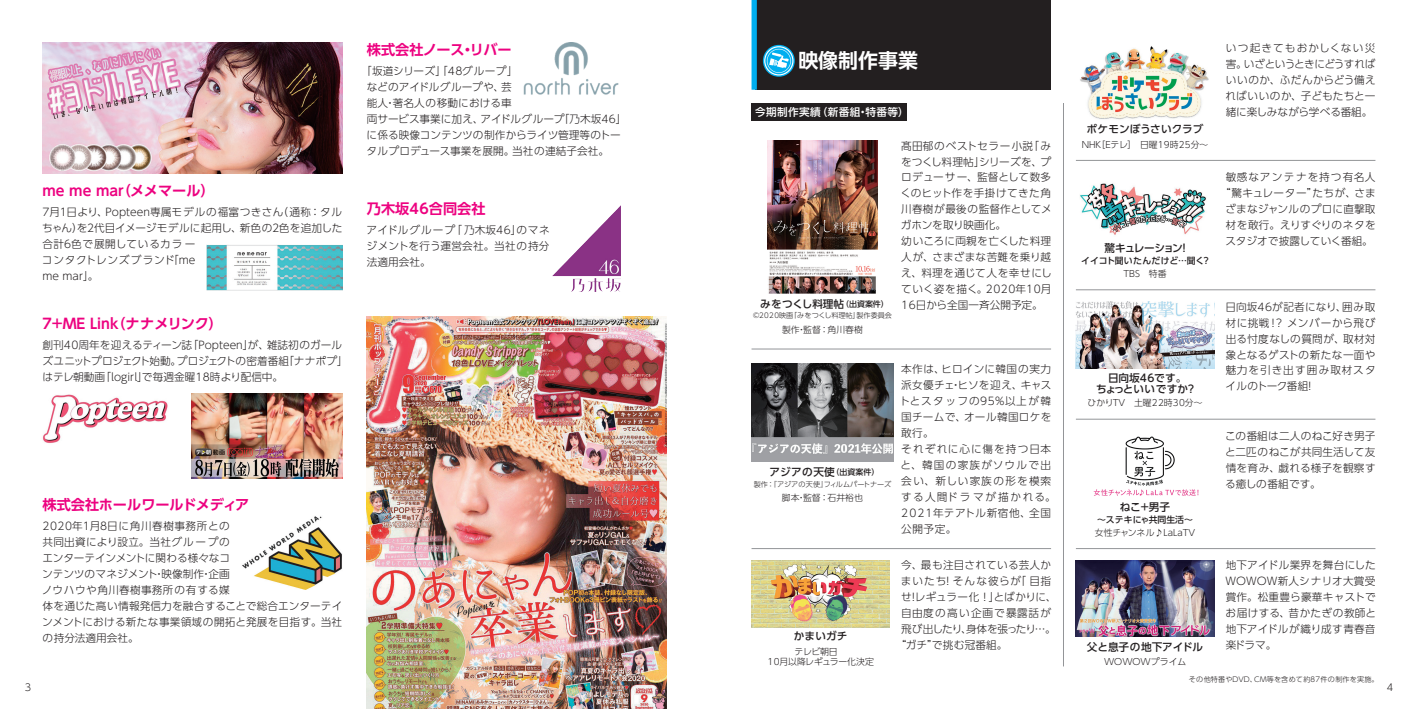
<style>
.page{position:relative;width:1418px;height:709px;background:#fff}
.page>*{position:absolute;margin:0;border:0;box-sizing:border-box;transform-origin:0 0}
.ページタイトル{font:700 19.88px "UD Shin Go Pro De";color:#fff}
.見出し{font:700 14.12px "UD Shin Go Pro De";color:#ed0280}
.本文11Q{font:300 10.62px/16px "UD Shin Go Pro";letter-spacing:.015em;color:#231f20;text-align:justify}
.本文11Q-2{font:500 10.62px "UD Shin Go Pro";color:#231f20}
.本文11Q-3{font:300 10.62px/16px "UD Shin Go Pro";letter-spacing:.095em;color:#231f20}
.本文11Q-4{font:300 10.62px "UD Shin Go Pro";letter-spacing:-.02em;color:#231f20}
.本文11Q-5{font:300 10.62px "UD Shin Go Pro";letter-spacing:-.07em;color:#231f20}
.見出し-2{font:500 10.62px "UD Shin Go Pro";letter-spacing:.03em;color:#fff}
.本文11Q-6{font:300 10.62px "UD Shin Go Pro";letter-spacing:.09em;color:#231f20}
.本文11Q-7{font:300 10.62px "UD Shin Go Pro";letter-spacing:.055em;color:#231f20}
.本文11Q-8{font:300 10.62px "UD Shin Go Pro";letter-spacing:.11em;color:#231f20}
.本文11Q-9{font:500 10.62px "UD Shin Go Pro";letter-spacing:-.09em;color:#231f20}
.t1{font:300 9.75px "UD Shin Go Pro";color:#231f20}
.本文11Q-10{font:300 8.88px "UD Shin Go Pro";color:#231f20}
.本文11Q-11{font:500 8.88px "UD Shin Go Pro";color:#231f20}
.本文11Q-12{font:300 7.12px "UD Shin Go Pro";letter-spacing:.01em;color:#231f20}
.本文11Q-13{font:300 7.12px "UD Shin Go Pro";letter-spacing:.03em;color:#231f20}
.s1{font-size:8px}
</style>
<div class="page">
<div style="left:755px;top:0;width:296px;height:90px;background:#231f20"></div>
<svg style="left:763px;top:45px;width:31px;height:32px"></svg>
<svg style="left:764px;top:46px;width:29px;height:29px"></svg>
<div style="left:751px;top:0;width:5px;height:90px;background:#00aeef"></div>
<img style="left:751px;top:560px;width:138px;height:67px">
<hr style="left:1075px;top:160px;width:300px;height:1px;background:#939598">
<hr style="left:1075px;top:289px;width:300px;height:1px;background:#939598">
<hr style="left:1075px;top:419px;width:300px;height:1px;background:#939598">
<hr style="left:1075px;top:548px;width:300px;height:1px;background:#939598">
<hr style="left:751px;top:548px;width:300px;height:1px;background:#939598">
<hr style="left:751px;top:349px;width:300px;height:1px;background:#939598">
<div style="left:751px;top:103px;width:156px;height:18px;background:#231f20"></div>
<img style="left:1075px;top:560px;width:139px;height:76px">
<img style="left:1080px;top:183px;width:126px;height:52px">
<img style="left:1075px;top:301px;width:139px;height:67px">
<img style="left:1080px;top:46px;width:129px;height:74px">
<img style="left:767px;top:140px;width:110px;height:153px">
<img style="left:42px;top:43px;width:300px;height:131px">
<img style="left:523px;top:43px;width:96px;height:52px">
<img style="left:552px;top:206px;width:68px;height:85px">
<img style="left:367px;top:316px;width:299px;height:393px">
<img style="left:206px;top:245px;width:136px;height:45px">
<img style="left:192px;top:393px;width:150px;height:85px">
<img style="left:751px;top:364px;width:142px;height:97px">
<img style="left:1093px;top:436px;width:106px;height:60px">
<hr style="left:1063px;top:103px;width:1px;height:563px;background:#939598">
<img style="left:242px;top:516px;width:100px;height:73px">
<img style="left:43px;top:394px;width:125px;height:49px">
<p class="見出し" style="left:42px;top:180px;width:174px">me me mar（メメマール）</p>
<p class="本文11Q" style="left:42px;top:204px;width:302px;text-align:left">7月1日より、Popteen専属モデルの福富つきさん（通称：タルちゃん）を2代目イメージモデルに起用し、新色の２色を追加した合計6色で展開しているカラー<br>コンタクトレンズブランド「me<br>me mar」。</p>
<p class="見出し" style="left:43px;top:312px;width:182px">7＋ME Link（ナナメリンク）</p>
<p class="本文11Q" style="left:42px;top:336px;width:307px;text-align:left">創刊40周年を迎えるティーン誌「Popteen」が、雑誌初のガールズユニットプロジェクト始動。プロジェクトの密着番組「ナナポプ」はテレ朝動画「logirl」で毎週金曜18時より配信中。</p>
<p class="見出し" style="left:367px;top:38px;width:146px">株式会社ノース・リバー</p>
<p class="本文11Q" style="left:366px;top:62px;width:261px;text-align:left;text-indent:-5px">「坂道シリーズ」「48グループ」<br>などのアイドルグループや、芸<br>能人・著名人の移動における車<br>両サービス事業に加え、アイドルグループ「乃木坂46」に係る映像コンテンツの制作からライツ管理等のトータルプロデュース事業を展開。当社の連結子会社。</p>
<p class="見出し" style="left:367px;top:197px;width:120px">乃木坂46合同会社</p>
<p class="本文11Q" style="left:366px;top:222px;width:185px">アイドルグループ「乃木坂46」のマネジメントを行う運営会社。当社の持分法適用会社。</p>
<p class="見出し" style="left:43px;top:493px;width:208px">株式会社ホールワールドメディア</p>
<p class="本文11Q" style="left:42px;top:517px;width:302px;text-align:left">2020年1月8日に角川春樹事務所との<br>共同出資により設立。当社グループの<br>エンターテインメントに関わる様々なコ<br>ンテンツのマネジメント・映像制作・企画<br>ノウハウや角川春樹事務所の有する媒<br>体を通じた高い情報発信力を融合することで総合エンターテインメントにおける新たな事業領域の開拓と発展を目指す。当社の持分法適用会社。</p>
<p class="ページタイトル" style="left:798px;top:45px;width:121px">映像制作事業</p>
<p class="見出し-2" style="left:755px;top:103px;width:155px">今期制作実績（新番組・特番等）</p>
<p class="本文11Q-2" style="left:1086px;top:121px;width:119px">ポケモンぼうさいクラブ</p>
<p class="本文11Q-7" style="left:901px;top:137px;width:151px">髙田郁のベストセラー小説「み</p>
<p class="本文11Q-10" style="left:1081px;top:137px;width:128px">NHK［Eテレ］　日曜19時25分～</p>
<p class="本文11Q" style="left:900px;top:153px;width:153px">をつくし料理帖」シリーズを、プロデューサー、監督として数多くのヒット作を手掛けてきた角川春樹が最後の監督作としてメガホンを取り映画化。</p>
<p class="本文11Q" style="left:901px;top:233px;width:152px">幼いころに両親を亡くした料理人が、さまざまな苦難を乗り越え、料理を通じて人を幸せにしていく姿を描く。2020年10月</p>
<p class="本文11Q-9" style="left:1104px;top:239px;width:86px">驚キュレーション！</p>
<p class="本文11Q-11" style="left:1081px;top:253px;width:131px">イイコト聞いたんだけど…聞く？</p>
<p class="本文11Q-10" style="left:1123px;top:267px;width:45px">TBS　特番</p>
<p class="本文11Q-2" style="left:760px;top:295px;width:130px">みをつくし料理帖<span class="s1">（出資案件）</span></p>
<p class="本文11Q" style="left:901px;top:297px;width:143px">16日から全国一斉公開予定。</p>
<p class="本文11Q-12" style="left:753px;top:310px;width:140px">©2020映画「みをつくし料理帖」製作委員会</p>
<p class="本文11Q-10" style="left:782px;top:323px;width:82px">製作・監督：角川春樹</p>
<p class="本文11Q-2" style="left:769px;top:463px;width:111px">アジアの天使<span class="s1">（出資案件）</span></p>
<p class="本文11Q-12" style="left:753px;top:478px;width:139px">製作：『アジアの天使』フィルムパートナーズ</p>
<p class="本文11Q-10" style="left:782px;top:490px;width:82px">脚本・監督：石井裕也</p>
<p class="本文11Q" style="left:899px;top:360px;width:154px">本作は、ヒロインに韓国の実力派女優チェ・ヒソを迎え、キャストとスタッフの95%以上が韓国チームで、オール韓国ロケを敢行。</p>
<p class="本文11Q-3" style="left:900px;top:440px;width:157px">それぞれに心に傷を持つ日本と、韓国の家族がソウルで出会い、新しい家族の形を模索する人間ドラマが描かれる。<br>2021年テアトル新宿他、全国公開予定。</p>
<p class="本文11Q-2" style="left:1108px;top:369px;width:80px">日向坂46です。</p>
<p class="本文11Q-2" style="left:1096px;top:380px;width:102px">ちょっといいですか？</p>
<p class="本文11Q-10" style="left:1087px;top:395px;width:117px">ひかりTV　土曜22時30分～</p>
<p class="本文11Q-2" style="left:1119px;top:498px;width:52px">ねこ＋男子</p>
<p class="本文11Q-11" style="left:1097px;top:512px;width:97px">～ステキにゃ共同生活～</p>
<p class="本文11Q-10" style="left:1094px;top:525px;width:102px">女性チャンネル♪LaLaTV</p>
<p class="本文11Q" style="left:1225px;top:39px;width:152px">いつ起きてもおかしくない災害。いざというときにどうすればいいのか、ふだんからどう備えればいいのか、子どもたちと一緒に楽しみながら学べる番組。</p>
<p class="本文11Q" style="left:1219px;top:169px;width:157px;text-align:center">敏感なアンテナを持つ有名人“驚キュレーター”たちが、さまざまなジャンルのプロに直撃取材を敢行。えりすぐりのネタをスタジオで披露していく番組。</p>
<p class="本文11Q" style="left:1225px;top:298px;width:152px">日向坂46が記者になり、囲み取材に挑戦！？メンバーから飛び出る忖度なしの質問が、取材対象となるゲストの新たな一面や魅力を引き出す囲み取材スタイルのトーク番組！</p>
<p class="本文11Q" style="left:1224px;top:427px;width:152px">この番組は二人のねこ好き男子と二匹のねこが共同生活して友情を育み、戯れる様子を観察する癒しの番組です。</p>
<p class="本文11Q-2" style="left:793px;top:627px;width:55px">かまいガチ</p>
<p class="本文11Q-10" style="left:794px;top:644px;width:53px">テレビ朝日　</p>
<p class="本文11Q-10" style="left:767px;top:655px;width:108px">10月以降レギュラー化決定</p>
<p class="本文11Q" style="left:901px;top:557px;width:151px">今、最も注目されている芸人か</p>
<p class="本文11Q-6" style="left:900px;top:573px;width:152px">まいたち！そんな彼らが「目指</p>
<p class="本文11Q-4" style="left:901px;top:588px;width:157px">せ！レギュラー化！」とばかりに、</p>
<p class="本文11Q-8" style="left:901px;top:604px;width:151px">自由度の高い企画で暴露話が</p>
<p class="本文11Q-5" style="left:901px;top:620px;width:156px">飛び出したり、身体を張ったり…。</p>
<p class="本文11Q" style="left:895px;top:637px;width:113px">“ガチ”で挑む冠番組。</p>
<p class="本文11Q" style="left:1225px;top:557px;width:152px">地下アイドル業界を舞台にしたＷＯＷＯＷ新人シナリオ大賞受賞作。松重豊ら豪華キャストでお届けする、昔かたぎの教師と地下アイドルが織り成す青春音</p>
<p class="本文11Q-2" style="left:1086px;top:638px;width:118px">父と息子の地下アイドル</p>
<p class="本文11Q" style="left:1225px;top:637px;width:52px">楽ドラマ。</p>
<p class="本文11Q-10" style="left:1104px;top:655px;width:84px">WOWOWプライム</p>
<p class="本文11Q-13" style="left:1188px;top:673px;width:191px">その他特番やDVD、CM等を含めて約87件の制作を実施。</p>
<p class="t1" style="left:25px;top:679px;width:8px">3</p>
<p class="t1" style="left:1386px;top:679px;width:8px">4</p>
</div>
